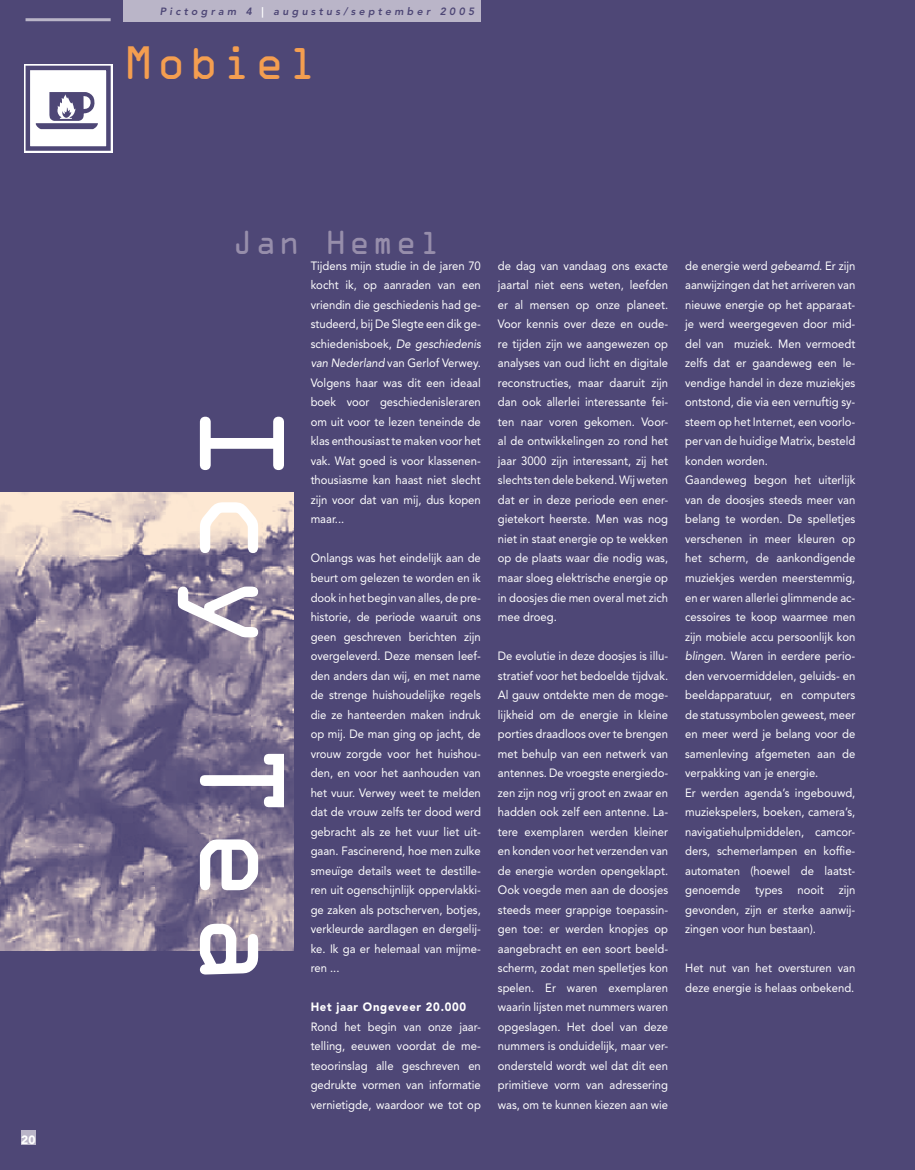
<style>
.page{position:relative;width:915px;height:1170px;background:#fff}
.page>*{position:absolute;margin:0;border:0;box-sizing:border-box;transform-origin:0 0}
.t1{font:108px "OCRA Alternate";letter-spacing:.06em;color:#fff}
.t2{font:42px "OCRA Alternate";letter-spacing:.06em;color:#f49e50}
.t3{font:30px "OCRA Alternate";letter-spacing:.06em;color:#978eab}
.t4{font:12px/19.5px "Avenir";color:#fff;text-align:justify;scale:.94 1}
.t5{font:900 12px "Avenir";letter-spacing:.06em;color:#fff;scale:.94 1}
.t6{font:900 12px "Avenir";letter-spacing:.06em;color:#fff}
.t7{font:italic 800 10.5px "Avenir";letter-spacing:.31em;color:#4e4776}
.s1{font-style:normal;color:#fff}
.s2{font-style:italic}
</style>
<div class="page">
<div style="left:0;top:0;width:914px;height:1169px;background:#4e4776"></div>
<img style="left:0;top:492px;width:293px;height:457px">
<svg style="left:24px;top:64px;width:88px;height:88px"></svg>
<div style="left:28px;top:68px;width:80px;height:80px;background:#fff"></div>
<svg style="left:36px;top:92px;width:62px;height:37px"></svg>
<div style="left:26px;top:66px;width:85px;height:85px;border:4px solid #4e4776"></div>
<div style="left:123px;top:0;width:357px;height:21px;background:#bab5c8"></div>
<hr style="left:26px;top:18px;width:85px;height:3px;background:#bab5c8">
<div style="left:21px;top:1129px;width:15px;height:15px;background:#bab5c8"></div>
<p class="t6" style="left:21px;top:1132px;width:16px">20</p>
<p class="t7" style="left:160px;top:5px;width:316px">Pictogram 4 <span class="s1">|</span> augustus/september 2005</p>
<h2 class="t2" style="left:123px;top:45px;width:196px">Mobiel</h2>
<h3 class="t3" style="left:231px;top:229px;width:210px">Jan Hemel</h3>
<h1 class="t1" style="left:288px;top:404px;width:585px;rotate:90deg">Icy Tea</h1>
<p class="t4" style="left:310px;top:256px;width:182px">Tijdens mijn studie in de jaren 70 kocht ik, op aanraden van een vriendin die geschiedenis had ge&shy;studeerd, bij De Slegte een dik ge&shy;schiedenisboek, <span class="s2">De geschiedenis van Nederland</span> van Gerlof Verwey.<br>Volgens haar was dit een ideaal boek voor geschiedenisleraren om uit voor te lezen teneinde de klas enthousiast te maken voor het vak. Wat goed is voor klassenen&shy;thousiasme kan haast niet slecht zijn voor dat van mij, dus kopen maar...</p>
<p class="t4" style="left:310px;top:548px;width:182px">Onlangs was het eindelijk aan de beurt om gelezen te worden en ik dook in het begin van alles, de pre&shy;historie, de periode waaruit ons geen geschreven berichten zijn overgeleverd. Deze mensen leef&shy;den anders dan wij, en met name de strenge huishoudelijke regels die ze hanteerden maken indruk op mij. De man ging op jacht, de vrouw zorgde voor het huishou&shy;den, en voor het aanhouden van het vuur. Verwey weet te melden dat de vrouw zelfs ter dood werd gebracht als ze het vuur liet uit&shy;gaan. Fascinerend, hoe men zulke smeuïge details weet te destille&shy;ren uit ogenschijnlijk oppervlakki&shy;ge zaken als potscherven, botjes, verkleurde aardlagen en dergelij&shy;ke. Ik ga er helemaal van mijme&shy;ren ...</p>
<p class="t5" style="left:310px;top:999px;width:167px">Het jaar Ongeveer 20.000</p>
<p class="t4" style="left:310px;top:1016px;width:182px">Rond het begin van onze jaar&shy;telling, eeuwen voordat de me&shy;teoorinslag alle geschreven en gedrukte vormen van informatie vernietigde, waardoor we tot op</p>
<p class="t4" style="left:497px;top:256px;width:182px">de dag van vandaag ons exacte jaartal niet eens weten, leefden er al mensen op onze planeet.<br>Voor kennis over deze en oude&shy;re tijden zijn we aangewezen op analyses van oud licht en digitale reconstructies, maar daaruit zijn dan ook allerlei interessante fei&shy;ten naar voren gekomen. Voor&shy;al de ontwikkelingen zo rond het jaar 3000 zijn interessant, zij het slechts ten dele bekend. Wij weten dat er in deze periode een ener&shy;gietekort heerste. Men was nog niet in staat energie op te wekken op de plaats waar die nodig was, maar sloeg elektrische energie op in doosjes die men overal met zich mee droeg.</p>
<p class="t4" style="left:497px;top:646px;width:182px">De evolutie in deze doosjes is illu&shy;stratief voor het bedoelde tijdvak.<br>Al gauw ontdekte men de moge&shy;lijkheid om de energie in kleine porties draadloos over te brengen met behulp van een netwerk van antennes. De vroegste energiedo&shy;zen zijn nog vrij groot en zwaar en hadden ook zelf een antenne. La&shy;tere exemplaren werden kleiner en konden voor het verzenden van de energie worden opengeklapt.<br>Ook voegde men aan de doosjes steeds meer grappige toepassin&shy;gen toe: er werden knopjes op aangebracht en een soort beeld&shy;scherm, zodat men spelletjes kon spelen. Er waren exemplaren waarin lijsten met nummers waren opgeslagen. Het doel van deze nummers is onduidelijk, maar ver&shy;ondersteld wordt wel dat dit een primitieve vorm van adressering was, om te kunnen kiezen aan wie</p>
<p class="t4" style="left:685px;top:256px;width:182px;text-align:left">de energie werd <span class="s2">gebeamd</span>. Er zijn aanwijzingen dat het arriveren van nieuwe energie op het apparaat&shy;je werd weergegeven door mid&shy;del van muziek. Men vermoedt zelfs dat er gaandeweg een le&shy;vendige handel in deze muziekjes ontstond, die via een vernuftig sy&shy;steem op het Internet, een voorlo&shy;per van de huidige Matrix, besteld konden worden.<br>Gaandeweg begon het uiterlijk van de doosjes steeds meer van belang te worden. De spelletjes verschenen in meer kleuren op het scherm, de aankondigende muziekjes werden meerstemmig, en er waren allerlei glimmende ac&shy;cessoires te koop waarmee men zijn mobiele accu persoonlijk kon <span class="s2">blingen</span>. Waren in eerdere perio&shy;den vervoermiddelen, geluids- en beeldapparatuur, en computers de statussymbolen geweest, meer en meer werd je belang voor de samenleving afgemeten aan de verpakking van je energie.<br>Er werden agenda’s ingebouwd, muziekspelers, boeken, camera’s, navigatiehulpmiddelen, camcor&shy;ders, schemerlampen en koffie&shy;automaten (hoewel de laatst&shy;genoemde types nooit zijn gevonden, zijn er sterke aanwij&shy;zingen voor hun bestaan).</p>
<p class="t4" style="left:685px;top:958px;width:182px">Het nut van het oversturen van deze energie is helaas onbekend.</p>
</div>
